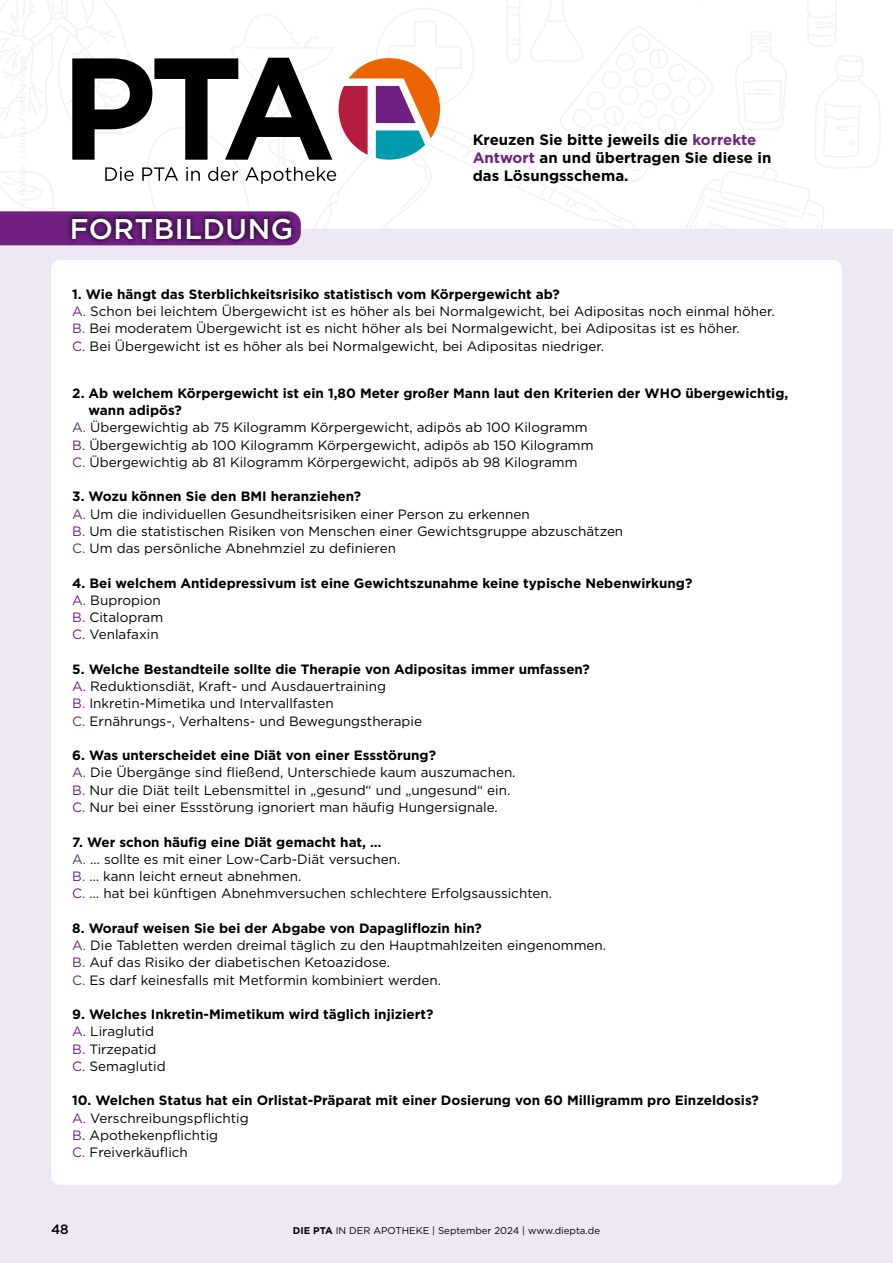
<style>
.page{position:relative;width:893px;height:1263px;background:#fff}
.page>*{position:absolute;margin:0;border:0;box-sizing:border-box;transform-origin:0 0}
.t1{font:500 28.5px "Gotham";letter-spacing:.02em;color:#fff}
.t2{font:700 15px/18px "Gotham";color:#000}
.t3{font:13.5px/17.2px "Gotham";color:#000}
.t4{font:700 13.5px/17.2px "Gotham";color:#000}
.t5{font:500 13.5px "Gotham";color:#000}
.t6{font:9.75px "Gotham";color:#000}
.s1{color:#6f2082}
.s2{font-weight:700}
.s3{font-weight:400;color:#6f2082}
.s4{font-weight:400}
</style>
<div class="page">
<svg style="left:0;top:0;width:879px;height:229px"></svg>
<div style="left:0;top:229px;width:893px;height:1034px;background:#eee8f4"></div>
<svg style="left:0;top:211px;width:301px;height:34px;background:#762c88"></svg>
<div style="left:66px;top:213px;width:230px;height:31px;background:#000;opacity:.75"></div>
<div style="left:51px;top:260px;width:791px;height:925px;background:#fff;border-radius:9px"></div>
<svg style="left:338px;top:58px;width:102px;height:102px"></svg>
<svg style="left:72px;top:58px;width:260px;height:102px"></svg>
<svg style="left:105px;top:167px;width:29px;height:14px"></svg>
<svg style="left:142px;top:167px;width:36px;height:14px"></svg>
<svg style="left:186px;top:167px;width:14px;height:14px"></svg>
<svg style="left:208px;top:167px;width:30px;height:14px"></svg>
<svg style="left:245px;top:167px;width:91px;height:17px"></svg>
<h1 class="t1" style="left:70px;top:210px;width:225px">FORTBILDUNG</h1>
<p class="t2" style="left:473px;top:130px;width:300px">Kreuzen Sie bitte jeweils die <span class="s1">korrekte<br>Antwort</span> an und übertragen Sie diese in das Lösungsschema.</p>
<p class="t3" style="left:72px;top:285px;width:704px"><span class="s2">1. Wie hängt das Sterblichkeitsrisiko statistisch vom Körpergewicht ab?<br></span><span class="s1">A.</span> Schon bei leichtem Übergewicht ist es höher als bei Normalgewicht, bei Adipositas noch einmal höher.<br><span class="s1">B.</span> Bei moderatem Übergewicht ist es nicht höher als bei Normalgewicht, bei Adipositas ist es höher.<br><span class="s1">C.</span> Bei Übergewicht ist es höher als bei Normalgewicht, bei Adipositas niedriger.</p>
<p class="t4" style="left:72px;top:384px;width:718px">2. Ab welchem Körpergewicht ist ein 1,80 Meter großer Mann laut den Kriterien der WHO übergewichtig,</p>
<p class="t4" style="left:89px;top:402px;width:95px">wann adipös?</p>
<p class="t3" style="left:72px;top:419px;width:517px"><span class="s1">A.</span> Übergewichtig ab 75 Kilogramm Körpergewicht, adipös ab 100 Kilogramm</p>
<p class="t3" style="left:72px;top:436px;width:523px"><span class="s1">B.</span> Übergewichtig ab 100 Kilogramm Körpergewicht, adipös ab 150 Kilogramm</p>
<p class="t3" style="left:72px;top:453px;width:507px"><span class="s1">C.</span> Übergewichtig ab 81 Kilogramm Körpergewicht, adipös ab 98 Kilogramm</p>
<p class="t3" style="left:72px;top:488px;width:552px"><span class="s2">3. Wozu können Sie den BMI heranziehen?<br></span><span class="s1">A.</span> Um die individuellen Gesundheitsrisiken einer Person zu erkennen<br><span class="s1">B.</span> Um die statistischen Risiken von Menschen einer Gewichtsgruppe abzuschätzen <span class="s1">C.</span> Um das persönliche Abnehmziel zu definieren</p>
<p class="t4" style="left:72px;top:574px;width:622px">4. Bei welchem Antidepressivum ist eine Gewichtszunahme keine typische Nebenwirkung?<br><span class="s3">A.</span> <span class="s4">Bupropion<br></span><span class="s3">B.</span> <span class="s4">Citalopram<br></span><span class="s3">C.</span> <span class="s4">Venlafaxin</span></p>
<p class="t3" style="left:72px;top:660px;width:519px"><span class="s2">5. Welche Bestandteile sollte die Therapie von Adipositas immer umfassen?<br></span><span class="s1">A.</span> Reduktionsdiät, Kraft- und Ausdauertraining<br><span class="s1">B.</span> Inkretin-Mimetika und Intervallfasten<br><span class="s1">C.</span> Ernährungs-, Verhaltens- und Bewegungstherapie</p>
<p class="t3" style="left:72px;top:746px;width:445px"><span class="s2">6. Was unterscheidet eine Diät von einer Essstörung?<br></span><span class="s1">A.</span> Die Übergänge sind fließend, Unterschiede kaum auszumachen.<br><span class="s1">B.</span> Nur die Diät teilt Lebensmittel in „gesund“ und „ungesund“ ein.<br><span class="s1">C.</span> Nur bei einer Essstörung ignoriert man häufig Hungersignale.</p>
<p class="t3" style="left:72px;top:833px;width:481px"><span class="s2">7. Wer schon häufig eine Diät gemacht hat, …<br></span><span class="s1">A.</span> … sollte es mit einer Low-Carb-Diät versuchen.<br><span class="s1">B.</span> … kann leicht erneut abnehmen.<br><span class="s1">C.</span> … hat bei künftigen Abnehmversuchen schlechtere Erfolgsaussichten.</p>
<p class="t3" style="left:72px;top:919px;width:535px"><span class="s2">8. Worauf weisen Sie bei der Abgabe von Dapagliflozin hin?<br></span><span class="s1">A.</span> Die Tabletten werden dreimal täglich zu den Hauptmahlzeiten eingenommen.<br><span class="s1">B.</span> Auf das Risiko der diabetischen Ketoazidose.<br><span class="s1">C.</span> Es darf keinesfalls mit Metformin kombiniert werden.</p>
<p class="t4" style="left:72px;top:1005px;width:363px">9. Welches Inkretin-Mimetikum wird täglich injiziert?<br><span class="s3">A.</span> <span class="s4">Liraglutid<br></span><span class="s3">B.</span> <span class="s4">Tirzepatid<br></span><span class="s3">C.</span> <span class="s4">Semaglutid</span></p>
<p class="t4" style="left:72px;top:1092px;width:688px">10. Welchen Status hat ein Orlistat-Präparat mit einer Dosierung von 60 Milligramm pro Einzeldosis?<br><span class="s3">A.</span> <span class="s4">Verschreibungspflichtig<br></span><span class="s3">B</span><span class="s4">. Apothekenpflichtig<br></span><span class="s3">C.</span> <span class="s4">Freiverkäuflich</span></p>
<p class="t5" style="left:51px;top:1220px;width:19px">48</p>
<p class="t6" style="left:293px;top:1224px;width:309px"><span class="s2">DIE PTA</span> IN DER APOTHEKE | September 2024 | www.diepta.de</p>
</div>
